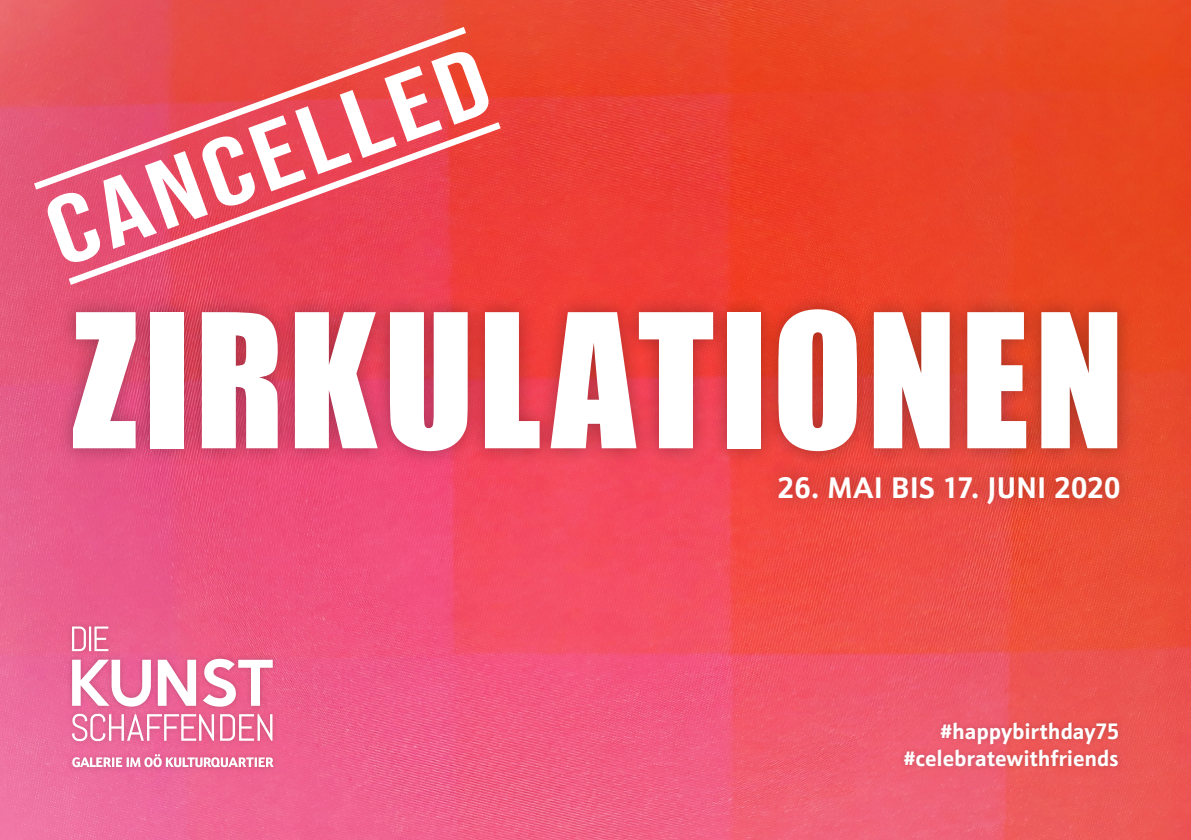
<style>
.page{position:relative;width:1191px;height:840px;background:#fff}
.page>*{position:absolute;margin:0;border:0;box-sizing:border-box;transform-origin:0 0}
.t1{font:172px "Impact";letter-spacing:.025em;color:#fff;scale:.96 1}
.t2{font:96.4px "Bebas Neue";color:#fff;scale:1.28 1}
.t3{font:700 30px "Schnebel Sans ME";letter-spacing:.01em;color:#fff}
.t4{font:700 22.6px/27px "Schnebel Sans ME";letter-spacing:-.005em;color:#fff;text-align:right}
</style>
<div class="page">
<img style="left:0;top:0;width:1191px;height:839px">
<div style="left:56px;top:292px;width:1078px;height:176px;background:#000;opacity:.3"></div>
<div style="left:761px;top:457px;width:375px;height:63px;background:#000;opacity:.3"></div>
<svg style="left:27px;top:22px;width:446px;height:173px"></svg>
<svg style="left:62px;top:117px;width:446px;height:173px"></svg>
<div style="left:66px;top:620px;width:213px;height:152px;background:#000;opacity:.17"></div>
<svg style="left:72px;top:713px;width:200px;height:27px"></svg>
<svg style="left:72px;top:626px;width:36px;height:24px"></svg>
<svg style="left:158px;top:659px;width:38px;height:46px"></svg>
<svg style="left:72px;top:753px;width:202px;height:13px"></svg>
<svg style="left:72px;top:659px;width:79px;height:47px"></svg>
<svg style="left:203px;top:658px;width:70px;height:48px"></svg>
<div style="left:898px;top:715px;width:226px;height:56px;background:#000;opacity:.17"></div>
<h2 class="t2" style="left:33px;top:185px;width:362px;rotate:-20deg">CANCELLED</h2>
<h1 class="t1" style="left:72px;top:247px;width:1097px">ZIRKULATIONEN</h1>
<h3 class="t3" style="left:778px;top:462px;width:344px">26. MAI BIS 17. JUNI 2020</h3>
<p class="t4" style="left:903px;top:715px;width:217px">#happybirthday75 #celebratewithfriends</p>
</div>
